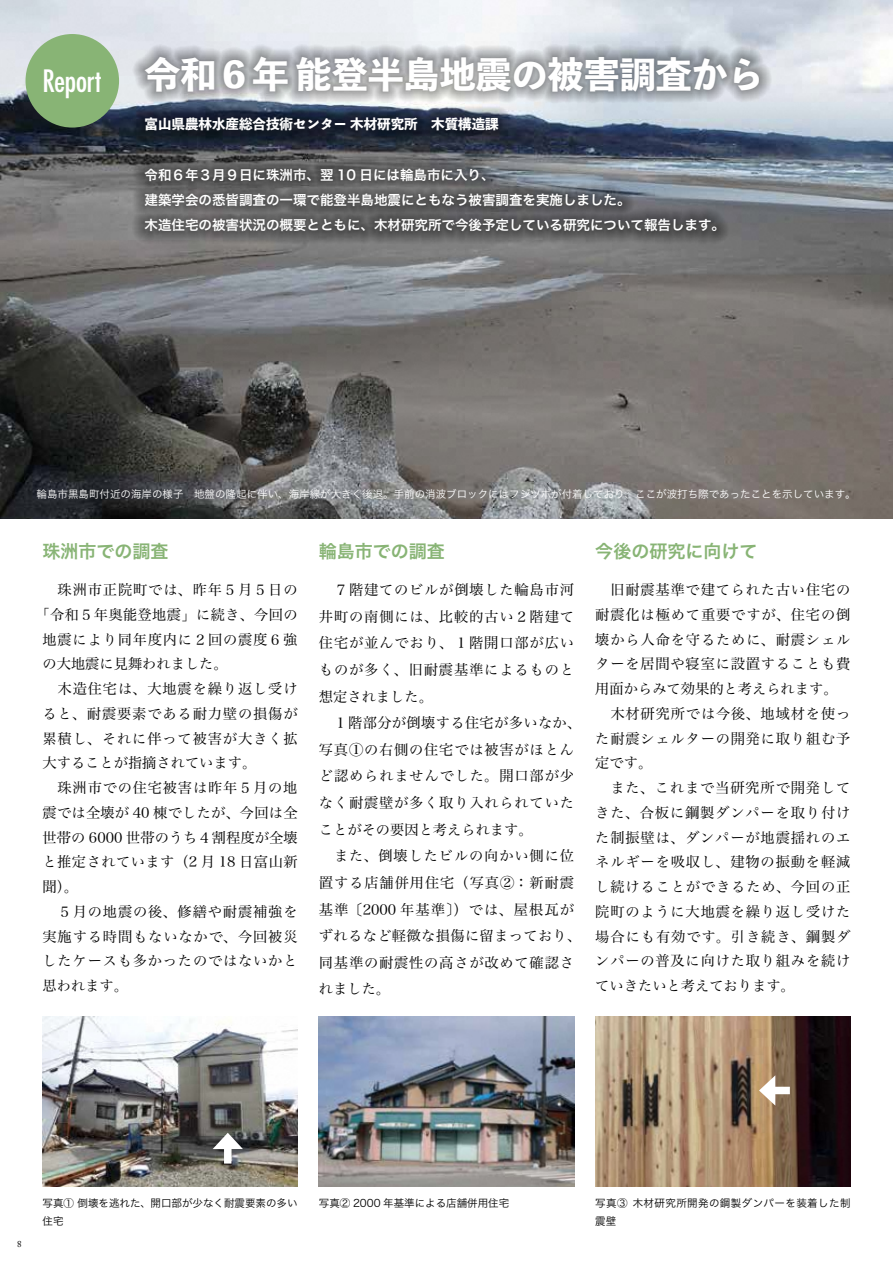
<style>
.page{position:relative;width:893px;height:1263px;background:#fff}
.page>*{position:absolute;margin:0;border:0;box-sizing:border-box;transform-origin:0 0}
.t1{font:800 36px "Toppan Bunkyu Midashi Gothic Std N";color:#fff}
.t2{font:500 condensed 30px "Futura";letter-spacing:-.025em;color:#fff}
.t3{font:18px "Hira Kaku Pro W6";color:#88b475}
.t4{font:14.25px/24.8px "Hira Min Pro N W3";letter-spacing:.055em;color:#000}
.t5{font:14.25px "Hira Min Pro N W3";color:#000}
.t6{font:14.25px "Hira Min Pro N W3";letter-spacing:.005em;color:#000}
.t7{font:14.25px "Hira Min Pro N W3";letter-spacing:.025em;color:#000}
.t8{font:14.25px "Hira Min Pro N W3";letter-spacing:.015em;color:#000}
.t9{font:14.25px "Hira Min Pro N W3";letter-spacing:.035em;color:#000}
.t10{font:13.5px/25.2px "Hira Kaku Pro W6";color:#fff}
.t11{font:800 13.5px "Toppan Bunkyu Midashi Gothic Std N";color:#fff}
.t12{font:10.5px "Hira Kaku Pro W3";color:#fff}
.t13{font:10.5px/18px "Hira Kaku Pro W3";color:#000}
.t14{font:10.5px/18px "Hira Kaku Pro W3";letter-spacing:.04em;color:#000}
.t15{font:9px "Adobe Caslon Pro";color:#000}
</style>
<div class="page">
<img style="left:43px;top:1017px;width:255px;height:170px">
<img style="left:0;top:0;width:893px;height:519px">
<div style="left:132px;top:44px;width:640px;height:200px;background:#000;opacity:.75"></div>
<div style="left:26px;top:34px;width:93px;height:94px;background:#88b475;border-radius:50%"></div>
<img style="left:319px;top:1017px;width:255px;height:170px">
<img style="left:595px;top:1017px;width:255px;height:170px">
<div style="left:224px;top:1143px;width:8px;height:20px;background:#fff"></div>
<svg style="left:213px;top:1133px;width:30px;height:16px"></svg>
<div style="left:769px;top:1087px;width:21px;height:7px;background:#fff"></div>
<svg style="left:759px;top:1075px;width:16px;height:31px"></svg>
<h2 class="t2" style="left:43px;top:62px;width:61px">Report</h2>
<h1 class="t1" style="left:145px;top:47px;width:621px">令和６年能登半島地震の被害調査から</h1>
<p class="t11" style="left:145px;top:114px;width:356px">富山県農林水産総合技術センター 木材研究所　木質構造課</p>
<p class="t10" style="left:145px;top:162px;width:582px">令和６年３月９日に珠洲市、翌 10 日には輪島市に入り、<br>建築学会の悉皆調査の一環で能登半島地震にともなう被害調査を実施しました。<br>木造住宅の被害状況の概要とともに、木材研究所で今後予定している研究について報告します。</p>
<p class="t12" style="left:37px;top:485px;width:820px">輪島市黒島町付近の海岸の様子　地盤の隆起に伴い、海岸線が大きく後退。手前の消波ブロックにはフジツボが付着しており、ここが波打ち際であったことを示しています。</p>
<p class="t3" style="left:43px;top:534px;width:127px">珠洲市での調査</p>
<p class="t4" style="left:43px;top:576px;width:257px">　珠洲市正院町では、昨年５月５日の</p>
<p class="t7" style="left:35px;top:602px;width:264px">「令和５年奥能登地震」に続き、今回の</p>
<p class="t4" style="left:43px;top:626px;width:257px">地震により同年度内に２回の震度６強</p>
<p class="t5" style="left:43px;top:652px;width:187px">の大地震に見舞われました。</p>
<p class="t4" style="left:43px;top:675px;width:257px">　木造住宅は、大地震を繰り返し受け</p>
<p class="t4" style="left:43px;top:700px;width:257px">ると、耐震要素である耐力壁の損傷が</p>
<p class="t4" style="left:43px;top:725px;width:257px">累積し、それに伴って被害が大きく拡</p>
<p class="t5" style="left:43px;top:751px;width:215px">大することが指摘されています。</p>
<p class="t4" style="left:43px;top:774px;width:257px">　珠洲市での住宅被害は昨年５月の地</p>
<p class="t8" style="left:43px;top:800px;width:257px">震では全壊が 40 棟でしたが、今回は全</p>
<p class="t6" style="left:43px;top:825px;width:257px">世帯の 6000 世帯のうち４割程度が全壊</p>
<p class="t9" style="left:43px;top:850px;width:257px">と推定されています（2 月 18 日富山新</p>
<p class="t4" style="left:43px;top:873px;width:37px">聞）。</p>
<p class="t4" style="left:43px;top:898px;width:257px">　５月の地震の後、修繕や耐震補強を</p>
<p class="t4" style="left:43px;top:923px;width:257px">実施する時間もないなかで、今回被災</p>
<p class="t4" style="left:43px;top:947px;width:257px">したケースも多かったのではないかと</p>
<p class="t4" style="left:43px;top:972px;width:87px">思われます。</p>
<p class="t3" style="left:319px;top:534px;width:128px">輪島市での調査</p>
<p class="t4" style="left:319px;top:575px;width:264px;line-height:26.5px;text-indent:15px">７階建てのビルが倒壊した輪島市河井町の南側には、比較的古い２階建て住宅が並んでおり、１階開口部が広いものが多く、旧耐震基準によるものと想定されました。<br>　１階部分が倒壊する住宅が多いなか、写真①の右側の住宅では被害がほとんど認められませんでした。開口部が少なく耐震壁が多く取り入れられていたことがその要因と考えられます。<br>　また、倒壊したビルの向かい側に位置する店舗併用住宅（写真②：新耐震基準〔2000 年基準〕）では、屋根瓦がずれるなど軽微な損傷に留まっており、同基準の耐震性の高さが改めて確認されました。</p>
<p class="t3" style="left:595px;top:534px;width:163px">今後の研究に向けて</p>
<p class="t4" style="left:595px;top:576px;width:257px">　旧耐震基準で建てられた古い住宅の耐震化は極めて重要ですが、住宅の倒壊から人命を守るために、耐震シェルターを居間や寝室に設置することも費用面からみて効果的と考えられます。　木材研究所では今後、地域材を使った耐震シェルターの開発に取り組む予定です。<br>　また、これまで当研究所で開発してきた、合板に鋼製ダンパーを取り付けた制振壁は、ダンパーが地震揺れのエネルギーを吸収し、建物の振動を軽減し続けることができるため、今回の正院町のように大地震を繰り返し受けた場合にも有効です。引き続き、鋼製ダンパーの普及に向けた取り組みを続けていきたいと考えております。</p>
<p class="t15" style="left:17px;top:1239px;width:6px">8</p>
<p class="t13" style="left:43px;top:1194px;width:257px">写真① 倒壊を逃れた、開口部が少なく耐震要素の多い住宅</p>
<p class="t13" style="left:319px;top:1194px;width:192px">写真② 2000 年基準による店舗併用住宅</p>
<p class="t14" style="left:595px;top:1194px;width:257px">写真③ 木材研究所開発の鋼製ダンパーを装着した制震壁</p>
</div>
